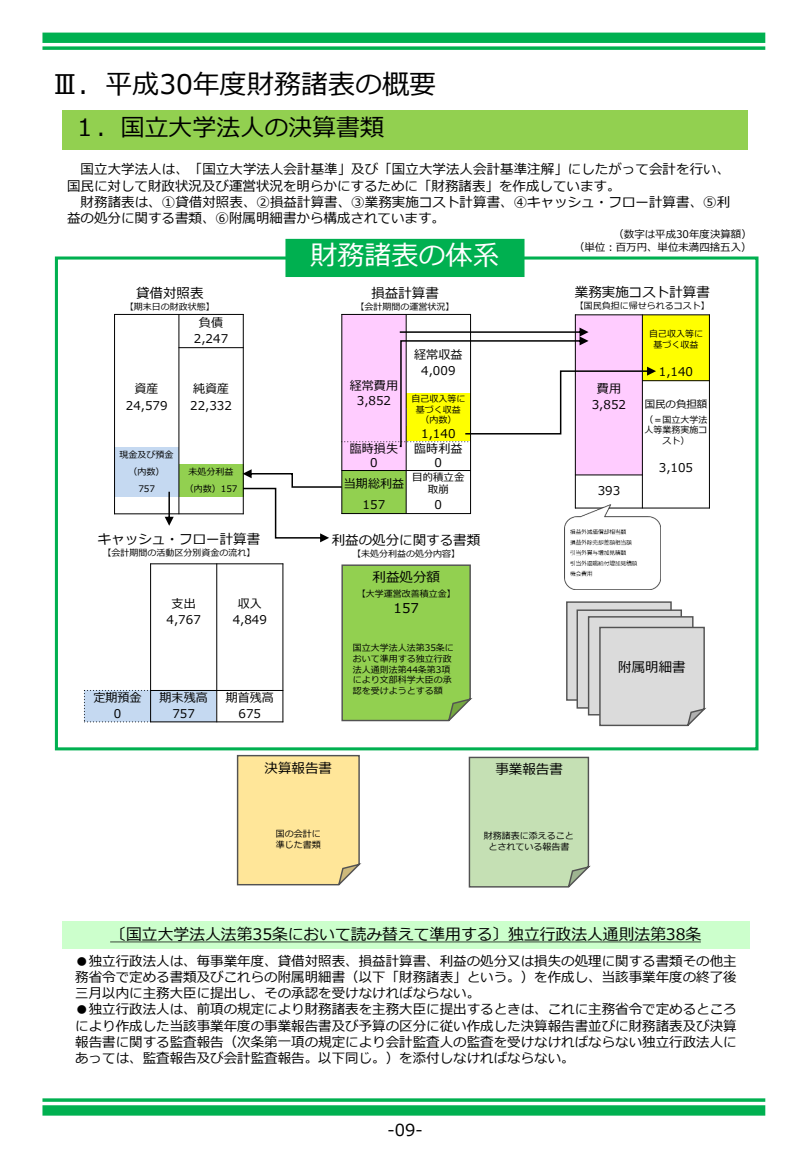
<style>
.page{position:relative;width:810px;height:1170px;background:#fff}
.page>*{position:absolute;margin:0;border:0;box-sizing:border-box;transform-origin:0 0}
.t1{font:27px "Meiryo";color:#000}
.t2{font:27px "Meiryo";color:#fff}
.t3{font:24px "Meiryo";color:#000}
.t4{font:16.5px "Meiryo";color:#000}
.t5{font:15.9px "Meiryo";color:#000}
.t6{font:13.5px/16.2px "Meiryo";color:#000}
.t7{font:12.15px "Meiryo";letter-spacing:.005em;color:#000}
.t8{font:12px/16.6px "Meiryo";color:#000;text-align:center}
.t9{font:10.5px/12.6px "Meiryo";color:#000;text-align:center}
.t10{font:9px/10.8px "Meiryo";color:#000;text-align:center}
</style>
<div class="page">
<div style="left:62px;top:921px;width:687px;height:28px;background:#cfc"></div>
<svg style="left:110px;top:942px;width:591px;height:1px"></svg>
<svg style="left:42px;top:33px;width:723px;height:17px"></svg>
<svg style="left:42px;top:1098px;width:723px;height:18px"></svg>
<div style="left:62px;top:110px;width:686px;height:40px;background:#92d050"></div>
<div style="left:55px;top:257px;width:704px;height:493px;border:3px solid #00b050"></div>
<div style="left:286px;top:240px;width:238px;height:36px;background:#00b050"></div>
<div style="left:285px;top:239px;width:240px;height:38px;border:1px solid #00b050"></div>
<svg style="left:566px;top:601px;width:141px;height:126px;background:#d2d2d2"></svg>
<svg style="left:468px;top:756px;width:123px;height:132px;background:#c2dab2"></svg>
<svg style="left:236px;top:754px;width:126px;height:132px;background:#f7e19b"></svg>
<svg style="left:341px;top:564px;width:132px;height:158px;background:#93cc56"></svg>
<div style="left:115px;top:447px;width:64px;height:17px;background:#c5d9f1"></div>
<div style="left:115px;top:464px;width:64px;height:17px;background:#c5d9f1"></div>
<div style="left:179px;top:464px;width:64px;height:17px;background:#92d050"></div>
<div style="left:115px;top:481px;width:64px;height:16px;background:#c5d9f1"></div>
<div style="left:179px;top:481px;width:64px;height:16px;background:#92d050"></div>
<hr style="left:179px;top:314px;width:1px;height:200px;background:#000">
<hr style="left:179px;top:347px;width:65px;height:1px;background:#000">
<hr style="left:114px;top:314px;width:1px;height:200px;background:#000">
<hr style="left:243px;top:314px;width:1px;height:200px;background:#000">
<hr style="left:114px;top:314px;width:130px;height:1px;background:#000">
<hr style="left:114px;top:513px;width:130px;height:1px;background:#000">
<div style="left:342px;top:314px;width:64px;height:17px;background:#fcf"></div>
<div style="left:342px;top:442px;width:64px;height:14px;background:#fcf"></div>
<div style="left:342px;top:456px;width:64px;height:15px;background:#fcf"></div>
<div style="left:342px;top:471px;width:64px;height:26px;background:#92d050"></div>
<div style="left:342px;top:497px;width:64px;height:17px;background:#92d050"></div>
<hr style="left:406px;top:314px;width:1px;height:200px;background:#000">
<hr style="left:341px;top:470px;width:130px;height:1px;background:#000">
<hr style="left:341px;top:314px;width:1px;height:200px;background:#000">
<hr style="left:470px;top:314px;width:1px;height:200px;background:#000">
<hr style="left:341px;top:314px;width:130px;height:1px;background:#000">
<hr style="left:341px;top:513px;width:130px;height:1px;background:#000">
<div style="left:575px;top:315px;width:67px;height:16px;background:#fcf"></div>
<div style="left:642px;top:315px;width:67px;height:49px;background:#ff0"></div>
<div style="left:642px;top:364px;width:67px;height:17px;background:#ff0"></div>
<div style="left:575px;top:445px;width:67px;height:16px;background:#fcf"></div>
<div style="left:575px;top:461px;width:67px;height:14px;background:#fcf"></div>
<hr style="left:642px;top:314px;width:1px;height:194px;background:#000">
<hr style="left:642px;top:380px;width:68px;height:1px;background:#000">
<hr style="left:575px;top:475px;width:68px;height:1px;background:#000">
<hr style="left:575px;top:314px;width:1px;height:194px;background:#000">
<hr style="left:709px;top:314px;width:1px;height:194px;background:#000">
<hr style="left:575px;top:314px;width:135px;height:1px;background:#000">
<hr style="left:575px;top:508px;width:135px;height:1px;background:#000">
<img style="left:565px;top:504px;width:95px;height:85px">
<div style="left:151px;top:690px;width:66px;height:16px;background:#c5d9f1"></div>
<div style="left:151px;top:706px;width:66px;height:16px;background:#c5d9f1"></div>
<hr style="left:150px;top:563px;width:1px;height:159px;background:#000">
<hr style="left:216px;top:563px;width:1px;height:159px;background:#000">
<hr style="left:151px;top:690px;width:132px;height:1px;background:#000">
<hr style="left:283px;top:563px;width:1px;height:159px;background:#000">
<hr style="left:150px;top:563px;width:133px;height:1px;background:#000">
<div style="left:84px;top:690px;width:67px;height:33px;background:#c5d9f1"></div>
<hr style="left:151px;top:722px;width:132px;height:1px;background:#000">
<svg style="left:165px;top:492px;width:9px;height:34px"></svg>
<svg style="left:341px;top:328px;width:315px;height:119px"></svg>
<svg style="left:243px;top:469px;width:99px;height:73px"></svg>
<h1 class="t1" style="left:51px;top:66px;width:386px">Ⅲ．平成30年度財務諸表の概要</h1>
<h2 class="t3" style="left:73px;top:110px;width:313px">１．国立大学法人の決算書類</h2>
<p class="t6" style="left:67px;top:160px;width:665px;text-indent:14px">国立大学法人は、「国立大学法人会計基準」及び「国立大学法人会計基準注解」にしたがって会計を行い、国民に対して財政状況及び運営状況を明らかにするために「財務諸表」を作成しています。</p>
<p class="t6" style="left:67px;top:192px;width:665px;text-indent:14px">財務諸表は、①貸借対照表、②損益計算書、③業務実施コスト計算書、④キャッシュ・フロー計算書、⑤利益の処分に関する書類、⑥附属明細書から構成されています。</p>
<h1 class="t2" style="left:311px;top:236px;width:190px">財務諸表の体系</h1>
<p class="t6" style="left:136px;top:284px;width:69px">貸借対照表</p>
<p class="t10" style="left:125px;top:301px;width:91px">【期末日の財政状態】</p>
<p class="t9" style="left:574px;top:227px;width:179px;text-align:right">（数字は平成30年度決算額）<br>（単位：百万円、単位未満四捨五入）</p>
<p class="t6" style="left:575px;top:283px;width:136px">業務実施コスト計算書</p>
<p class="t10" style="left:575px;top:300px;width:137px">【国民負担に帰せられるコスト】</p>
<p class="t6" style="left:371px;top:283px;width:69px">損益計算書</p>
<p class="t10" style="left:356px;top:300px;width:101px">【会計期間の運営状況】</p>
<p class="t8" style="left:194px;top:313px;width:36px">負債<br>2,247</p>
<p class="t8" style="left:135px;top:379px;width:26px">資産</p>
<p class="t8" style="left:193px;top:379px;width:38px">純資産</p>
<p class="t8" style="left:126px;top:396px;width:43px">24,579</p>
<p class="t8" style="left:190px;top:396px;width:43px">22,332</p>
<p class="t10" style="left:120px;top:446px;width:55px;line-height:16.6px">現金及び預金（内数）</p>
<p class="t10" style="left:189px;top:465px;width:46px">未処分利益</p>
<p class="t10" style="left:138px;top:482px;width:18px">757</p>
<p class="t10" style="left:185px;top:482px;width:54px">（内数）157</p>
<p class="t6" style="left:98px;top:530px;width:164px">キャッシュ・フロー計算書</p>
<p class="t10" style="left:102px;top:547px;width:155px">【会計期間の活動区分別資金の流れ】</p>
<p class="t8" style="left:172px;top:594px;width:26px">支出</p>
<p class="t8" style="left:238px;top:594px;width:26px">収入</p>
<p class="t8" style="left:167px;top:610px;width:36px">4,767</p>
<p class="t8" style="left:233px;top:610px;width:36px">4,849</p>
<p class="t8" style="left:93px;top:688px;width:50px">定期預金</p>
<p class="t8" style="left:160px;top:688px;width:50px">期末残高</p>
<p class="t8" style="left:226px;top:688px;width:50px">期首残高</p>
<p class="t8" style="left:114px;top:704px;width:9px">0</p>
<p class="t8" style="left:172px;top:704px;width:24px">757</p>
<p class="t8" style="left:238px;top:704px;width:24px">675</p>
<p class="t8" style="left:414px;top:345px;width:50px;line-height:16.2px">経常収益<br>4,009</p>
<p class="t8" style="left:350px;top:376px;width:50px">経常費用</p>
<p class="t7" style="left:357px;top:392px;width:36px">3,852</p>
<p class="t10" style="left:411px;top:392px;width:56px">自己収入等に基づく収益（内数）</p>
<p class="t7" style="left:421px;top:425px;width:36px">1,140</p>
<p class="t8" style="left:350px;top:439px;width:50px">臨時損失</p>
<p class="t8" style="left:414px;top:439px;width:50px">臨時利益</p>
<p class="t8" style="left:370px;top:453px;width:9px">0</p>
<p class="t8" style="left:435px;top:453px;width:9px">0</p>
<p class="t8" style="left:344px;top:474px;width:62px">当期総利益</p>
<p class="t9" style="left:412px;top:469px;width:54px">目的積立金取崩</p>
<p class="t8" style="left:363px;top:495px;width:24px">157</p>
<p class="t8" style="left:435px;top:495px;width:9px">0</p>
<p class="t6" style="left:332px;top:530px;width:150px">利益の処分に関する書類</p>
<p class="t10" style="left:352px;top:547px;width:110px">【未処分利益の処分内容】</p>
<p class="t6" style="left:373px;top:568px;width:69px">利益処分額</p>
<p class="t10" style="left:357px;top:588px;width:101px">【大学運営改善積立金】</p>
<p class="t6" style="left:394px;top:598px;width:27px">157</p>
<p class="t10" style="left:353px;top:641px;width:103px;text-align:left">国立大学法人法第35条において準用する独立行政法人通則法第44条第3項により文部科学大臣の承認を受けようとする額</p>
<p class="t6" style="left:265px;top:758px;width:69px">決算報告書</p>
<p class="t6" style="left:495px;top:760px;width:69px">事業報告書</p>
<p class="t10" style="left:649px;top:327px;width:55px">自己収入等に基づく収益</p>
<p class="t8" style="left:659px;top:363px;width:36px">1,140</p>
<p class="t8" style="left:597px;top:379px;width:26px">費用</p>
<p class="t7" style="left:592px;top:396px;width:36px">3,852</p>
<p class="t9" style="left:645px;top:397px;width:64px">国民の負担額</p>
<p class="t10" style="left:645px;top:413px;width:64px">（＝国立大学法人等業務実施コスト）</p>
<p class="t8" style="left:659px;top:458px;width:36px">3,105</p>
<p class="t8" style="left:598px;top:481px;width:24px">393</p>
<p class="t6" style="left:618px;top:657px;width:69px">附属明細書</p>
<p class="t10" style="left:276px;top:828px;width:46px;text-align:left">国の会計に準じた書類</p>
<p class="t10" style="left:484px;top:829px;width:91px">財務諸表に添えることとされている報告書</p>
<p class="t5" style="left:110px;top:923px;width:593px">〔国立大学法人法第35条において読み替えて準用する〕独立行政法人通則法第38条</p>
<p class="t6" style="left:75px;top:951px;width:663px;text-align:justify">●独立行政法人は、毎事業年度、貸借対照表、損益計算書、利益の処分又は損失の処理に関する書類その他主務省令で定める書類及びこれらの附属明細書（以下「財務諸表」という。）を作成し、当該事業年度の終了後三月以内に主務大臣に提出し、その承認を受けなければならない。</p>
<p class="t6" style="left:75px;top:1000px;width:663px;text-align:justify">●独立行政法人は、前項の規定により財務諸表を主務大臣に提出するときは、これに主務省令で定めるところにより作成した当該事業年度の事業報告書及び予算の区分に従い作成した決算報告書並びに財務諸表及び決算報告書に関する監査報告（次条第一項の規定により会計監査人の監査を受けなければならない独立行政法人にあっては、監査報告及び会計監査報告。以下同じ。）を添付しなければならない。</p>
<p class="t4" style="left:388px;top:1118px;width:36px">-09-</p>
</div>
